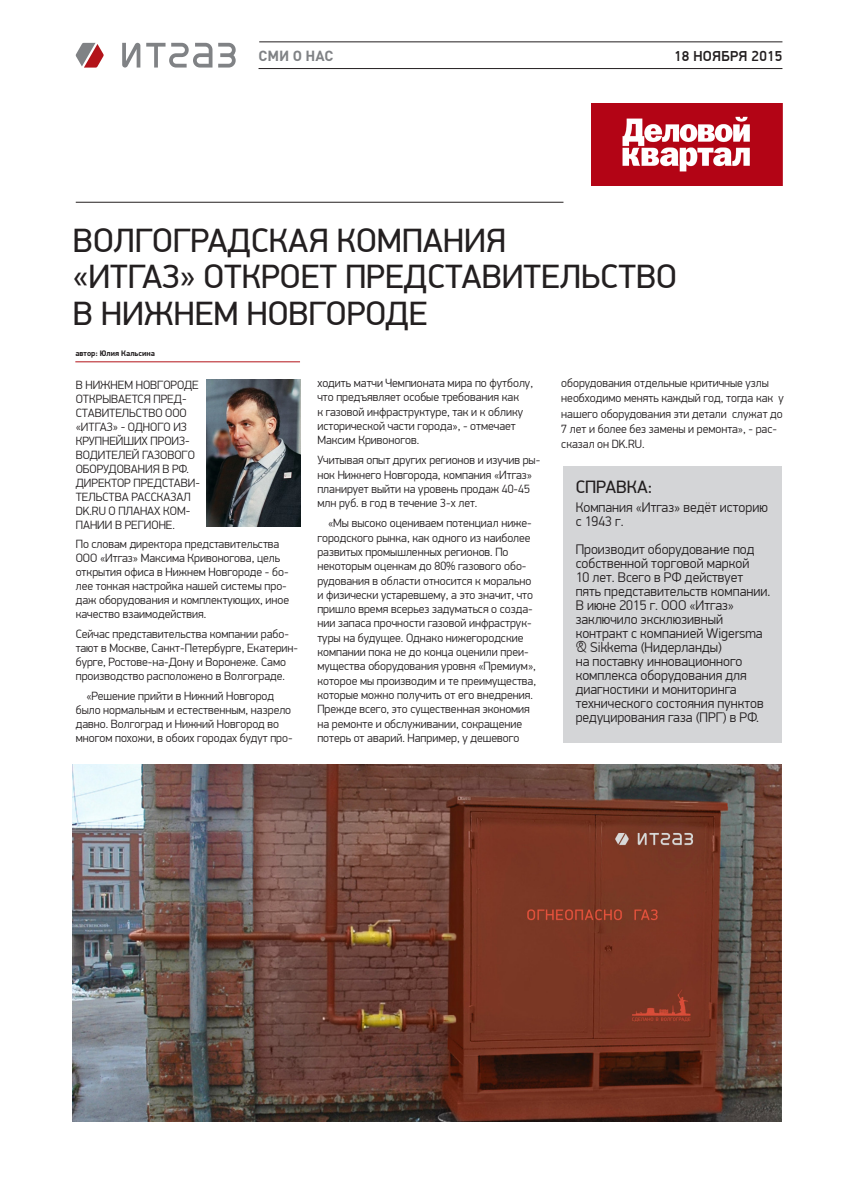
<style>
.page{position:relative;width:842px;height:1191px;background:#fff}
.page>*{position:absolute;margin:0;border:0;box-sizing:border-box;transform-origin:0 0}
.текст_жирн{font:33.9px/36.5px "PF Din Display Pro";color:#231f20}
.текст_жирн-2{font:18px "PF Din Display Pro";color:#231f20}
.тема_белый{font:500 14.5px "PF Din Display Pro";letter-spacing:.02em;color:#231f20}
.t1{font:700 14.5px "DIN Pro";color:#808285}
.текст_жирн-3{font:300 14px/14px "PF Din Display Pro";color:#231f20}
.текст_жирн-4{font:300 12px/14.3px "PF Din Display Pro";color:#231f20}
.текст{font:700 8px "PF Din Display Pro";color:#231f20}
</style>
<div class="page">
<hr style="left:259px;top:68px;width:523px;height:1px;background:#231f20">
<hr style="left:259px;top:41px;width:523px;height:1px;background:#231f20">
<svg style="left:76px;top:43px;width:28px;height:25px"></svg>
<svg style="left:146px;top:43px;width:66px;height:25px"></svg>
<svg style="left:218px;top:43px;width:18px;height:25px"></svg>
<svg style="left:122px;top:43px;width:18px;height:25px"></svg>
<hr style="left:75px;top:361px;width:225px;height:1px;background:#b31319">
<img style="left:73px;top:764px;width:708px;height:358px">
<img style="left:206px;top:379px;width:94px;height:148px">
<img style="left:591px;top:103px;width:191px;height:82px">
<hr style="left:76px;top:202px;width:487px;height:1px;background:#231f20">
<div style="left:563px;top:466px;width:219px;height:276px;background:#d4d5d7"></div>
<p class="t1" style="left:259px;top:45px;width:77px">СМИ О НАС</p>
<p class="тема_белый" style="left:674px;top:47px;width:110px">18 НОЯБРЯ 2015</p>
<p class="текст_жирн" style="left:73px;top:223px;width:605px">ВОЛГОГРАДСКАЯ КОМПАНИЯ<br>«ИТГАЗ» ОТКРОЕТ ПРЕДСТАВИТЕЛЬСТВО<br>В НИЖНЕМ НОВГОРОДЕ</p>
<p class="текст" style="left:75px;top:348px;width:81px">автор: Юлия Кальсина</p>
<p class="текст_жирн-4" style="left:76px;top:377px;width:126px;line-height:14px">В НИЖНЕМ НОВГОРОДЕ<br>ОТКРЫВАЕТСЯ ПРЕД-<br>СТАВИТЕЛЬСТВО ООО «ИТГАЗ» - ОДНОГО ИЗ<br>КРУПНЕЙШИХ ПРОИЗ-<br>ВОДИТЕЛЕЙ ГАЗОВОГО<br>ОБОРУДОВАНИЯ В РФ.<br>ДИРЕКТОР ПРЕДСТАВИ-<br>ТЕЛЬСТВА РАССКАЗАЛ<br>DK.RU О ПЛАНАХ КОМ-<br>ПАНИИ В РЕГИОНЕ.</p>
<p class="текст_жирн-4" style="left:76px;top:537px;width:215px;line-height:14px">По словам директора представительства ООО «Итгаз» Максима Кривоногова, цель открытия офиса в Нижнем Новгороде - бо&shy;лее тонкая настройка нашей системы про&shy;даж оборудования и комплектующих, иное качество взаимодействия.</p>
<p class="текст_жирн-4" style="left:76px;top:627px;width:224px;line-height:14px">Сейчас представительства компании рабо&shy;тают в Москве, Санкт-Петербурге, Екатерин&shy;бурге, Ростове-на-Дону и Воронеже. Само производство расположено в Волгограде.</p>
<p class="текст_жирн-4" style="left:76px;top:688px;width:218px;line-height:14px;text-indent:11px">«Решение прийти в Нижний Новгород было нормальным и естественным, назрело давно. Волгоград и Нижний Новгород во многом похожи, в обоих городах будут про-</p>
<p class="текст_жирн-4" style="left:317px;top:376px;width:217px">ходить матчи Чемпионата мира по футболу, что предъявляет особые требования как<br>к газовой инфраструктуре, так и к облику исторической части города», - отмечает Максим Кривоногов.</p>
<p class="текст_жирн-4" style="left:317px;top:453px;width:224px">Учитывая опыт других регионов и изучив ры&shy;нок Нижнего Новгорода, компания «Итгаз» планирует выйти на уровень продаж 40-45 млн руб. в год в течение 3-х лет.</p>
<p class="текст_жирн-4" style="left:317px;top:516px;width:220px;text-indent:11px">«Мы высоко оцениваем потенциал ниже&shy;городского рынка, как одного из наиболее развитых промышленных регионов. По некоторым оценкам до 80% газового обо&shy;рудования в области относится к морально и физически устаревшему, а это значит, что пришло время всерьез задуматься о созда&shy;нии запаса прочности газовой инфраструк&shy;туры на будущее. Однако нижегородские компании пока не до конца оценили преи&shy;мущества оборудования уровня «Премиум», которое мы производим и те преимущества, которые можно получить от его внедрения.<br>Прежде всего, это существенная экономия на ремонте и обслуживании, сокращение потерь от аварий. Например, у дешевого</p>
<p class="текст_жирн-4" style="left:561px;top:375px;width:224px;line-height:15.2px">оборудования отдельные критичные узлы необходимо менять каждый год, тогда как у нашего оборудования эти детали служат до 7 лет и более без замены и ремонта», - рас&shy;сказал он DK.RU.</p>
<p class="текст_жирн-2" style="left:576px;top:476px;width:78px">СПРАВКА:</p>
<p class="текст_жирн-3" style="left:576px;top:501px;width:194px">Компания «Итгаз» ведёт историю с 1943 г.</p>
<p class="текст_жирн-3" style="left:576px;top:543px;width:196px">Производит оборудование под собственной торговой маркой<br>10 лет. Всего в РФ действует пять представительств компании.<br>В июне 2015 г. ООО «Итгаз» заключило эксклюзивный контракт с компанией Wigersma &amp; Sikkema (Нидерланды)<br>на поставку инновационного комплекса оборудования для диагностики и мониторинга технического состояния пунктов редуцирования газа (ПРГ) в РФ.</p>
</div>
